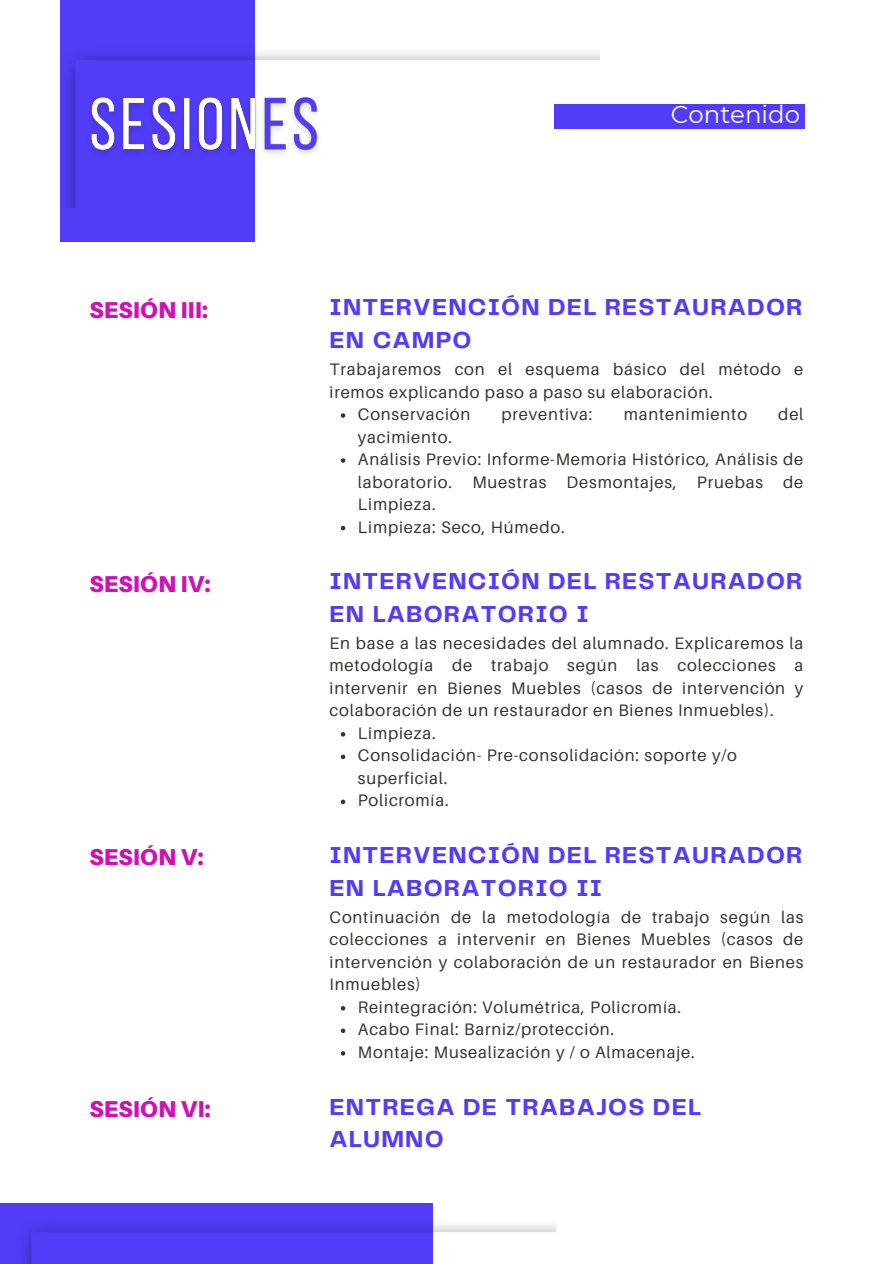
<style>
.page{position:relative;width:894px;height:1264px;background:#fff}
.page>*{position:absolute;margin:0;border:0;box-sizing:border-box;transform-origin:0 0}
.t1{font:24.45px "Montserrat";color:#fff}
.t2{font:700 24px/32.7px "Telegraf";letter-spacing:.05em;color:#533cf8}
.t3{font:900 22.95px "Aileron";color:#cf10b5}
.t4{font:16.65px/22.5px "Aileron";letter-spacing:.05em;color:#343431}
</style>
<div class="page">
<svg style="left:341px;top:413px;width:4px;height:5px"></svg>
<svg style="left:341px;top:458px;width:4px;height:5px"></svg>
<svg style="left:341px;top:526px;width:4px;height:4px"></svg>
<svg style="left:341px;top:732px;width:4px;height:4px"></svg>
<svg style="left:341px;top:754px;width:4px;height:5px"></svg>
<svg style="left:341px;top:799px;width:4px;height:5px"></svg>
<svg style="left:341px;top:1006px;width:4px;height:4px"></svg>
<svg style="left:341px;top:1028px;width:4px;height:5px"></svg>
<svg style="left:341px;top:1051px;width:4px;height:4px"></svg>
<div style="left:60px;top:0;width:195px;height:242px;background:#533cf8"></div>
<img style="left:67px;top:53px;width:532px;height:154px">
<img style="left:80px;top:90px;width:249px;height:79px">
<div style="left:0;top:1202px;width:432px;height:61px;background:#533cf8"></div>
<img style="left:23px;top:1218px;width:532px;height:45px">
<div style="left:554px;top:104px;width:250px;height:25px;background:#533cf8"></div>
<p class="t1" style="left:670px;top:99px;width:130px">Contenido</p>
<p class="t3" style="left:89px;top:295px;width:120px">SESIÓN III:</p>
<h2 class="t2" style="left:329px;top:292px;width:474px">INTERVENCIÓN DEL RESTAURADOR<br>EN CAMPO</h2>
<p class="t4" style="left:329px;top:357px;width:475px">Trabajaremos con el esquema básico del método e</p>
<p class="t4" style="left:329px;top:380px;width:384px">iremos explicando paso a paso su elaboración.</p>
<p class="t4" style="left:358px;top:402px;width:114px">Conservación</p>
<p class="t4" style="left:501px;top:402px;width:92px">preventiva:</p>
<p class="t4" style="left:623px;top:402px;width:125px">mantenimiento</p>
<p class="t4" style="left:778px;top:402px;width:27px">del</p>
<p class="t4" style="left:358px;top:425px;width:447px">yacimiento.<br>Análisis Previo: Informe-Memoria Histórico, Análisis de laboratorio. Muestras Desmontajes, Pruebas de<br>Limpieza.<br>Limpieza: Seco, Húmedo.</p>
<h3 class="t3" style="left:89px;top:569px;width:123px">SESIÓN IV:</h3>
<h2 class="t2" style="left:329px;top:566px;width:474px">INTERVENCIÓN DEL RESTAURADOR<br>EN LABORATORIO I</h2>
<p class="t4" style="left:329px;top:631px;width:475px">En base a las necesidades del alumnado. Explicaremos la</p>
<p class="t4" style="left:329px;top:654px;width:475px">metodología de trabajo según las colecciones a</p>
<p class="t4" style="left:329px;top:676px;width:475px">intervenir en Bienes Muebles (casos de intervención y</p>
<p class="t4" style="left:329px;top:699px;width:445px">colaboración de un restaurador en Bienes Inmuebles).</p>
<p class="t4" style="left:358px;top:721px;width:79px">Limpieza.</p>
<p class="t4" style="left:358px;top:744px;width:380px">Consolidación- Pre-consolidación: soporte y/o</p>
<p class="t4" style="left:358px;top:766px;width:91px">superficial.</p>
<p class="t4" style="left:358px;top:789px;width:92px">Policromía.</p>
<h2 class="t3" style="left:89px;top:843px;width:116px">SESIÓN V:</h2>
<h2 class="t2" style="left:329px;top:840px;width:474px">INTERVENCIÓN DEL RESTAURADOR<br>EN LABORATORIO II</h2>
<p class="t4" style="left:329px;top:905px;width:475px">Continuación de la metodología de trabajo según las</p>
<p class="t4" style="left:329px;top:927px;width:475px">colecciones a intervenir en Bienes Muebles (casos de</p>
<p class="t4" style="left:329px;top:950px;width:475px">intervención y colaboración de un restaurador en Bienes</p>
<p class="t4" style="left:329px;top:972px;width:93px">Inmuebles)</p>
<p class="t4" style="left:358px;top:995px;width:325px">Reintegración: Volumétrica, Policromía.</p>
<p class="t4" style="left:358px;top:1017px;width:258px">Acabo Final: Barniz/protección.</p>
<p class="t4" style="left:358px;top:1040px;width:338px">Montaje: Musealización y / o Almacenaje.</p>
<h2 class="t3" style="left:89px;top:1094px;width:123px">SESIÓN VI:</h2>
<h2 class="t2" style="left:329px;top:1091px;width:373px">ENTREGA DE TRABAJOS DEL<br>ALUMNO</h2>
</div>
